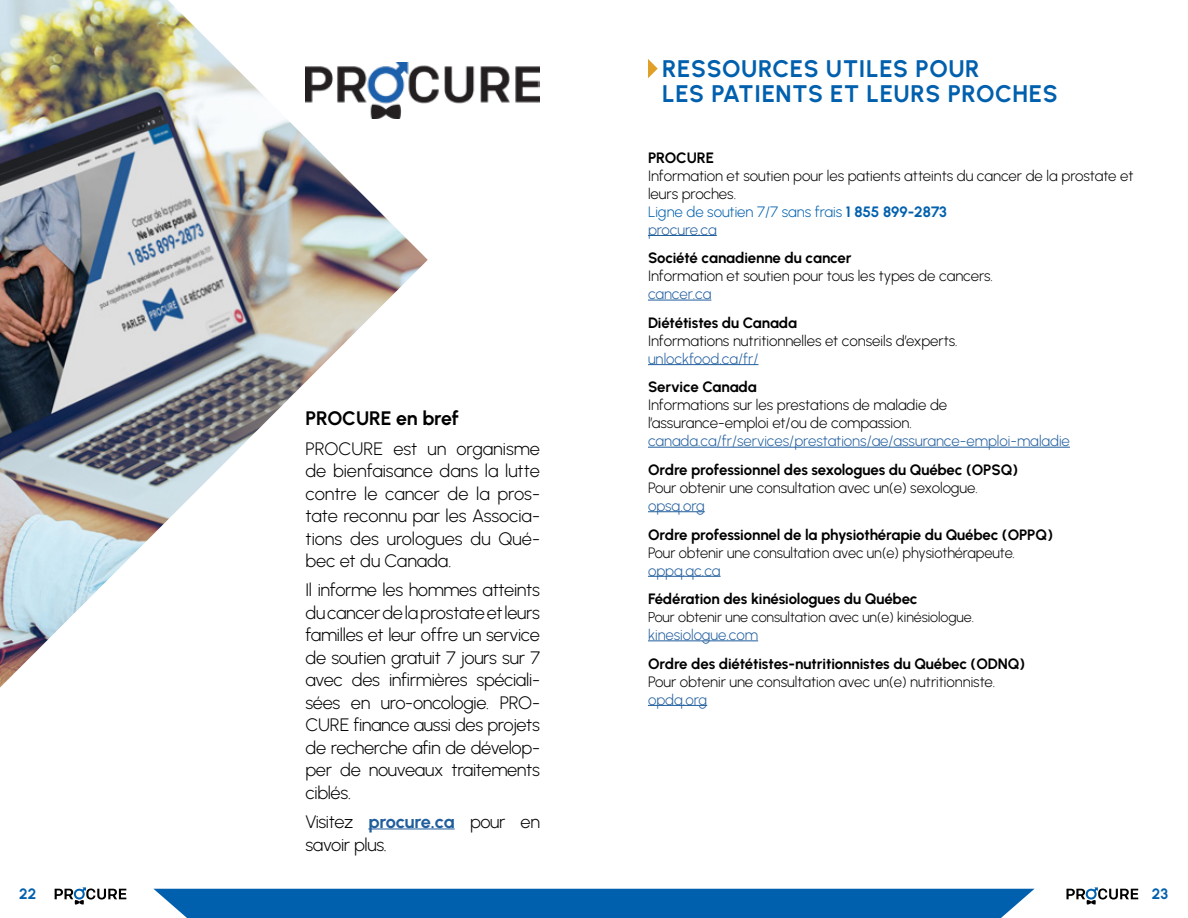
<style>
.page{position:relative;width:1188px;height:918px;background:#fff}
.page>*{position:absolute;margin:0;border:0;box-sizing:border-box;transform-origin:0 0}
.t1{font:700 24px/25.5px "Urbanist";letter-spacing:.03em;color:#0060ae}
.t2{font:700 19.5px "Urbanist";letter-spacing:-.01em;color:#000}
.t3{font:300 18px/22.5px "Urbanist";letter-spacing:-.015em;color:#000;text-align:justify}
.t4{font:300 15px/18px "Urbanist";letter-spacing:-.005em;color:#000}
.t5{font:700 15px "Urbanist";letter-spacing:-.01em;color:#000}
.t6{font:300 15px "Urbanist";letter-spacing:-.005em;color:#215e9e}
.t7{font:700 15px "Urbanist";color:#0060ae}
.t8{font:300 14.25px "Urbanist";letter-spacing:-.005em;color:#000}
.s1{font-weight:700;color:#215e9e}
.s2{color:#0060ae}
.s3{font-weight:700;color:#0060ae}
.s4{color:#215e9e}
</style>
<div class="page">
<div style="left:154px;top:889px;width:880px;height:29px;background:#0060ae"></div>
<svg style="left:1066px;top:887px;width:72px;height:18px"></svg>
<svg style="left:55px;top:887px;width:71px;height:18px"></svg>
<hr style="left:648px;top:235px;width:69px;height:1px;background:#215e9e">
<hr style="left:648px;top:300px;width:63px;height:1px;background:#215e9e">
<hr style="left:648px;top:364px;width:110px;height:1px;background:#215e9e">
<hr style="left:648px;top:447px;width:422px;height:1px;background:#215e9e">
<hr style="left:648px;top:511px;width:57px;height:1px;background:#215e9e">
<hr style="left:648px;top:576px;width:73px;height:1px;background:#215e9e">
<hr style="left:648px;top:641px;width:110px;height:1px;background:#215e9e">
<hr style="left:648px;top:705px;width:59px;height:1px;background:#215e9e">
<img style="left:0;top:0;width:428px;height:688px">
<svg style="left:648px;top:59px;width:10px;height:19px"></svg>
<hr style="left:368px;top:829px;width:87px;height:1px;background:#215e9e">
<img style="left:306px;top:63px;width:234px;height:56px">
<h2 class="t2" style="left:306px;top:406px;width:155px">PROCURE en bref</h2>
<p class="t3" style="left:306px;top:437px;width:236px">PROCURE est un organisme de bienfaisance dans la lutte contre le cancer de la pros&shy;tate reconnu par les Associa&shy;tions des urologues du Qué&shy;bec et du Canada.</p>
<p class="t3" style="left:306px;top:578px;width:236px">Il informe les hommes atteints du cancer de la prostate et leurs familles et leur offre un service de soutien gratuit 7 jours sur 7 avec des infirmières spéciali&shy;sées en uro-oncologie. PRO-CURE finance aussi des projets de recherche afin de dévelop&shy;per de nouveaux traitements ciblés.</p>
<p class="t3" style="left:306px;top:810px;width:236px">Visitez <span class="s1">procure.ca</span> pour en savoir plus.</p>
<h1 class="t1" style="left:662px;top:55px;width:397px">RESSOURCES UTILES POUR<br>LES PATIENTS ET LEURS PROCHES</h1>
<p class="t5" style="left:648px;top:148px;width:68px">PROCURE</p>
<p class="t4" style="left:648px;top:166px;width:487px">Information et soutien pour les patients atteints du cancer de la prostate et leurs proches.<br><span class="s2">Ligne de soutien 7/7 sans frais</span> <span class="s3">1 855 899-2873<br></span><span class="s4">procure.ca</span></p>
<p class="t5" style="left:648px;top:248px;width:205px">Société canadienne du cancer</p>
<p class="t4" style="left:648px;top:267px;width:347px">Information et soutien pour tous les types de cancers.</p>
<p class="t6" style="left:648px;top:284px;width:65px">cancer.ca</p>
<p class="t5" style="left:648px;top:313px;width:151px">Diététistes du Canada</p>
<p class="t4" style="left:648px;top:331px;width:311px">Informations nutritionnelles et conseils d’experts.</p>
<p class="t6" style="left:648px;top:349px;width:112px">unlockfood.ca/fr/</p>
<p class="t5" style="left:648px;top:377px;width:110px">Service Canada</p>
<p class="t4" style="left:648px;top:396px;width:301px">Informations sur les prestations de maladie de l’assurance-emploi et/ou de compassion.</p>
<p class="t6" style="left:648px;top:431px;width:423px">canada.ca/fr/services/prestations/ae/assurance-emploi-maladie</p>
<p class="t5" style="left:648px;top:460px;width:372px">Ordre professionnel des sexologues du Québec (OPSQ)</p>
<p class="t4" style="left:648px;top:478px;width:331px">Pour obtenir une consultation avec un(e) sexologue.</p>
<p class="t6" style="left:648px;top:496px;width:58px">opsq.org</p>
<p class="t5" style="left:648px;top:524px;width:407px">Ordre professionnel de la physiothérapie du Québec (OPPQ)</p>
<p class="t4" style="left:648px;top:543px;width:369px">Pour obtenir une consultation avec un(e) physiothérapeute.</p>
<p class="t6" style="left:648px;top:560px;width:74px">oppq.qc.ca</p>
<p class="t5" style="left:648px;top:589px;width:271px">Fédération des kinésiologues du Québec</p>
<p class="t8" style="left:648px;top:608px;width:328px">Pour obtenir une consultation avec un(e) kinésiologue.</p>
<p class="t6" style="left:648px;top:625px;width:112px">kinesiologue.com</p>
<p class="t5" style="left:648px;top:654px;width:379px">Ordre des diététistes-nutritionnistes du Québec (ODNQ)</p>
<p class="t4" style="left:648px;top:672px;width:349px">Pour obtenir une consultation avec un(e) nutritionniste.</p>
<p class="t6" style="left:648px;top:690px;width:61px">opdq.org</p>
<p class="t7" style="left:19px;top:884px;width:19px">22</p>
<p class="t7" style="left:1152px;top:884px;width:18px">23</p>
</div>
